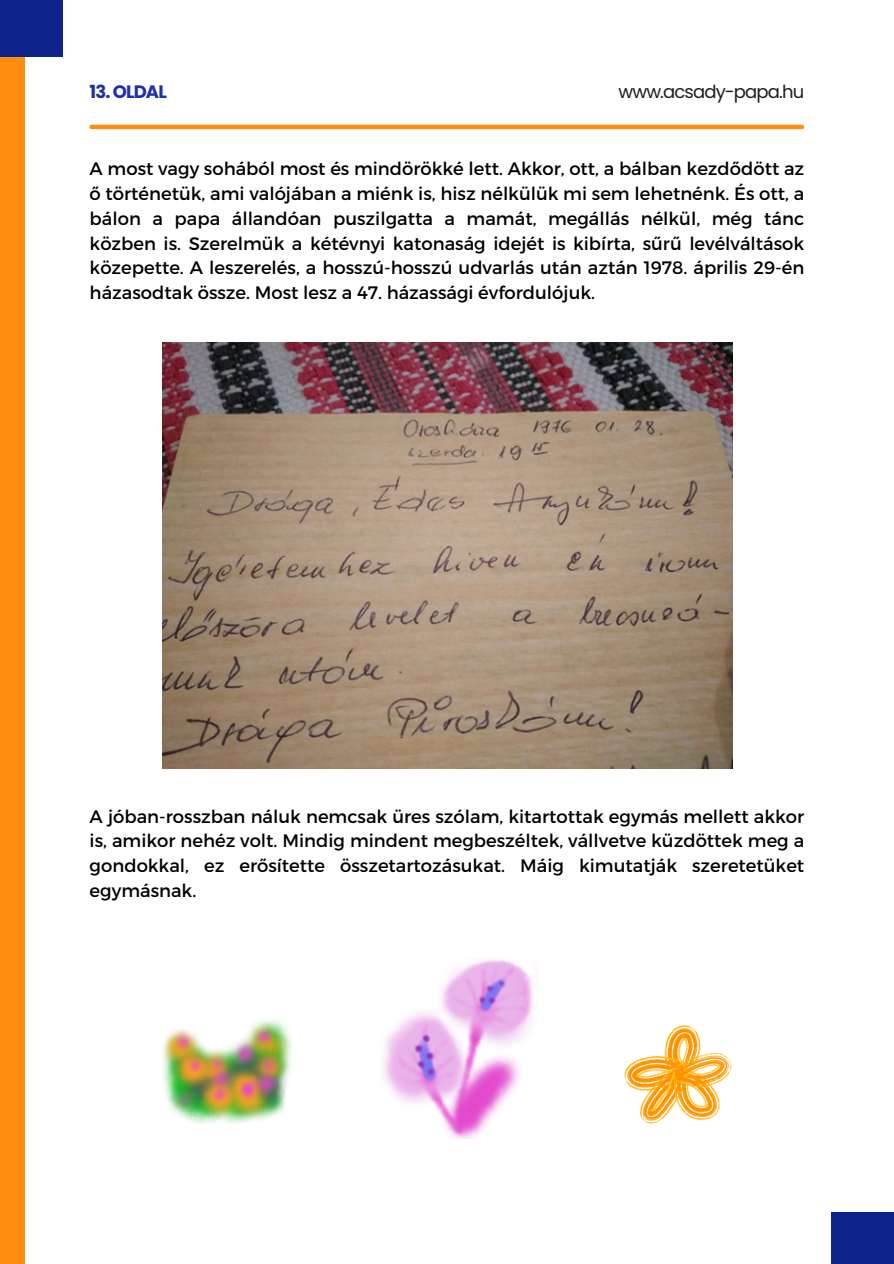
<style>
.page{position:relative;width:894px;height:1264px;background:#fff}
.page>*{position:absolute;margin:0;border:0;box-sizing:border-box;transform-origin:0 0}
.t1{font:18px/24.8px "Montserrat";color:#000;text-align:justify}
.t2{font:18px "Poppins";letter-spacing:-.05em;color:#1e1e1e}
.t3{font:700 18px "Poppins";letter-spacing:-.05em;color:#1c32a8}
</style>
<div class="page">
<div style="left:0;top:0;width:24px;height:1263px;background:#ff8d10"></div>
<div style="left:0;top:0;width:63px;height:56px;background:#0f238d"></div>
<div style="left:831px;top:1212px;width:62px;height:51px;background:#0f238d"></div>
<hr style="left:92px;top:125px;width:709px;height:4px;background:#ff8d10">
<img style="left:162px;top:342px;width:569px;height:426px">
<svg style="left:382px;top:958px;width:156px;height:181px"></svg>
<img style="left:162px;top:1019px;width:131px;height:104px">
<img style="left:624px;top:1025px;width:107px;height:98px">
<p class="t3" style="left:90px;top:79px;width:79px">13. OLDAL</p>
<h1 class="t2" style="left:618px;top:79px;width:187px">www.acsady-papa.hu</h1>
<p class="t1" style="left:90px;top:156px;width:716px">A most vagy sohából most és mindörökké lett. Akkor, ott, a bálban kezdődött az ő történetük, ami valójában a miénk is, hisz nélkülük mi sem lehetnénk. És ott, a bálon a papa állandóan puszilgatta a mamát, megállás nélkül, még tánc közben is. Szerelmük a kétévnyi katonaság idejét is kibírta, sűrű levélváltások közepette. A leszerelés, a hosszú-hosszú udvarlás után aztán 1978. április 29-én házasodtak össze. Most lesz a 47. házassági évfordulójuk.</p>
<p class="t1" style="left:90px;top:803px;width:716px">A jóban-rosszban náluk nemcsak üres szólam, kitartottak egymás mellett akkor is, amikor nehéz volt. Mindig mindent megbeszéltek, vállvetve küzdöttek meg a gondokkal, ez erősítette összetartozásukat. Máig kimutatják szeretetüket egymásnak.</p>
</div>
